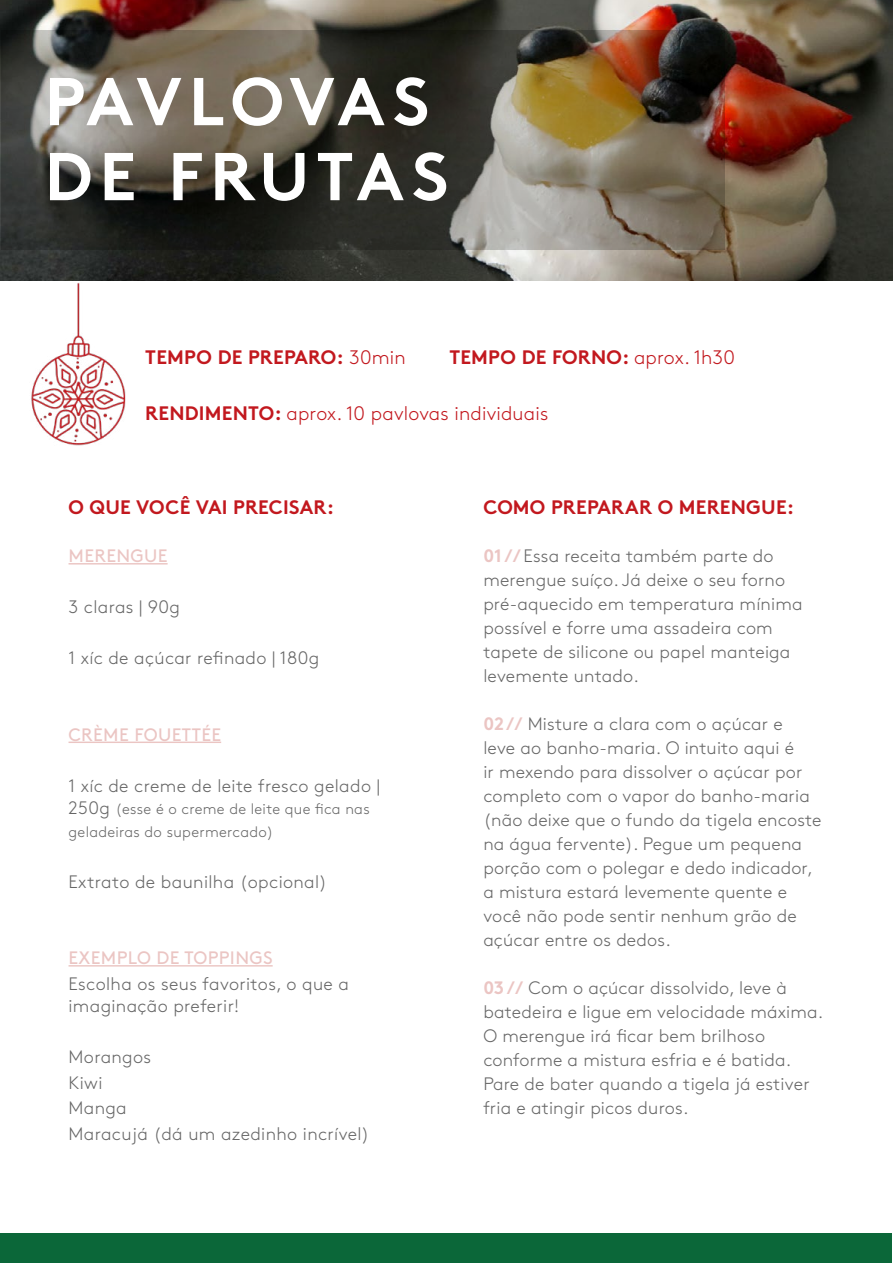
<style>
.page{position:relative;width:893px;height:1263px;background:#fff}
.page>*{position:absolute;margin:0;border:0;box-sizing:border-box;transform-origin:0 0}
.t1{font:700 67.5px/75px "Brown";letter-spacing:.085em;color:#fff}
.t2{font:700 19.5px "Brown";letter-spacing:.01em;color:#c2181e}
.t3{font:300 19.5px "Brown";letter-spacing:.01em;color:#c2181e}
.t4{font:300 18px/24px "Brown";letter-spacing:.01em;color:#666}
.t5{font:18px "Brown";letter-spacing:.02em;color:#ebc5c3}
.t6{font:300 15px/22.5px "Brown";letter-spacing:.02em;color:#666}
.s1{font-weight:300}
.s2{font-weight:700}
.s3{font-size:18px}
.s4{font-weight:700;color:#ebc5c3}
</style>
<div class="page">
<img style="left:1px;top:0;width:892px;height:281px">
<div style="left:1px;top:1233px;width:891px;height:29px;background:#0b6739"></div>
<hr style="left:69px;top:563px;width:99px;height:1px;background:#ebc5c3">
<hr style="left:69px;top:742px;width:152px;height:1px;background:#ebc5c3">
<hr style="left:69px;top:965px;width:204px;height:1px;background:#ebc5c3">
<svg style="left:1px;top:30px;width:724px;height:220px;background:#5a5245"></svg>
<img style="left:6px;top:266px;width:137px;height:180px">
<h1 class="t1" style="left:45px;top:57px;width:405px">PAVLOVAS<br>DE FRUTAS</h1>
<p class="t2" style="left:145px;top:342px;width:262px">TEMPO DE PREPARO: <span class="s1">30min</span></p>
<p class="t2" style="left:449px;top:342px;width:287px">TEMPO DE FORNO: <span class="s1">aprox. 1h30</span></p>
<p class="t3" style="left:145px;top:399px;width:404px"><span class="s2">RENDIMENTO:</span> aprox. 10 pavlovas individuais</p>
<p class="t2" style="left:69px;top:491px;width:267px">O QUE VOCÊ VAI PRECISAR:</p>
<p class="t5" style="left:69px;top:542px;width:101px">MERENGUE</p>
<p class="t4" style="left:69px;top:593px;width:113px">3 claras | 90g</p>
<p class="t4" style="left:69px;top:644px;width:252px">1 xíc de açúcar refinado | 180g</p>
<p class="t5" style="left:69px;top:720px;width:154px">CRÈME FOUETTÉE</p>
<p class="t4" style="left:69px;top:772px;width:313px">1 xíc de creme de leite fresco gelado |</p>
<p class="t6" style="left:69px;top:796px;width:303px"><span class="s3">250g</span> (esse é o creme de leite que fica nas geladeiras do supermercado)</p>
<p class="t4" style="left:69px;top:868px;width:260px">Extrato de baunilha (opcional)</p>
<p class="t5" style="left:69px;top:944px;width:206px">EXEMPLO DE TOPPINGS</p>
<p class="t4" style="left:69px;top:971px;width:282px;line-height:22.5px">Escolha os seus favoritos, o que a imaginação preferir!</p>
<p class="t4" style="left:69px;top:1043px;width:303px;line-height:25.5px">Morangos<br>Kiwi<br>Manga<br>Maracujá (dá um azedinho incrível)</p>
<p class="t2" style="left:483px;top:491px;width:312px">COMO PREPARAR O MERENGUE:</p>
<p class="t4" style="left:483px;top:542px;width:321px"><span class="s4">01 //</span> Essa receita também parte do merengue suíço. Já deixe o seu forno pré-aquecido em temperatura mínima possível e forre uma assadeira com tapete de silicone ou papel manteiga levemente untado.</p>
<p class="t4" style="left:483px;top:710px;width:340px"><span class="s4">02 //</span> Misture a clara com o açúcar e<br>leve ao banho-maria. O intuito aqui é<br>ir mexendo para dissolver o açúcar por completo com o vapor do banho-maria (não deixe que o fundo da tigela encoste na água fervente). Pegue um pequena porção com o polegar e dedo indicador, a mistura estará levemente quente e você não pode sentir nenhum grão de açúcar entre os dedos.</p>
<p class="t4" style="left:483px;top:974px;width:341px"><span class="s4">03 //</span> Com o açúcar dissolvido, leve à batedeira e ligue em velocidade máxima.<br>O merengue irá ficar bem brilhoso conforme a mistura esfria e é batida.<br>Pare de bater quando a tigela já estiver fria e atingir picos duros.</p>
</div>
